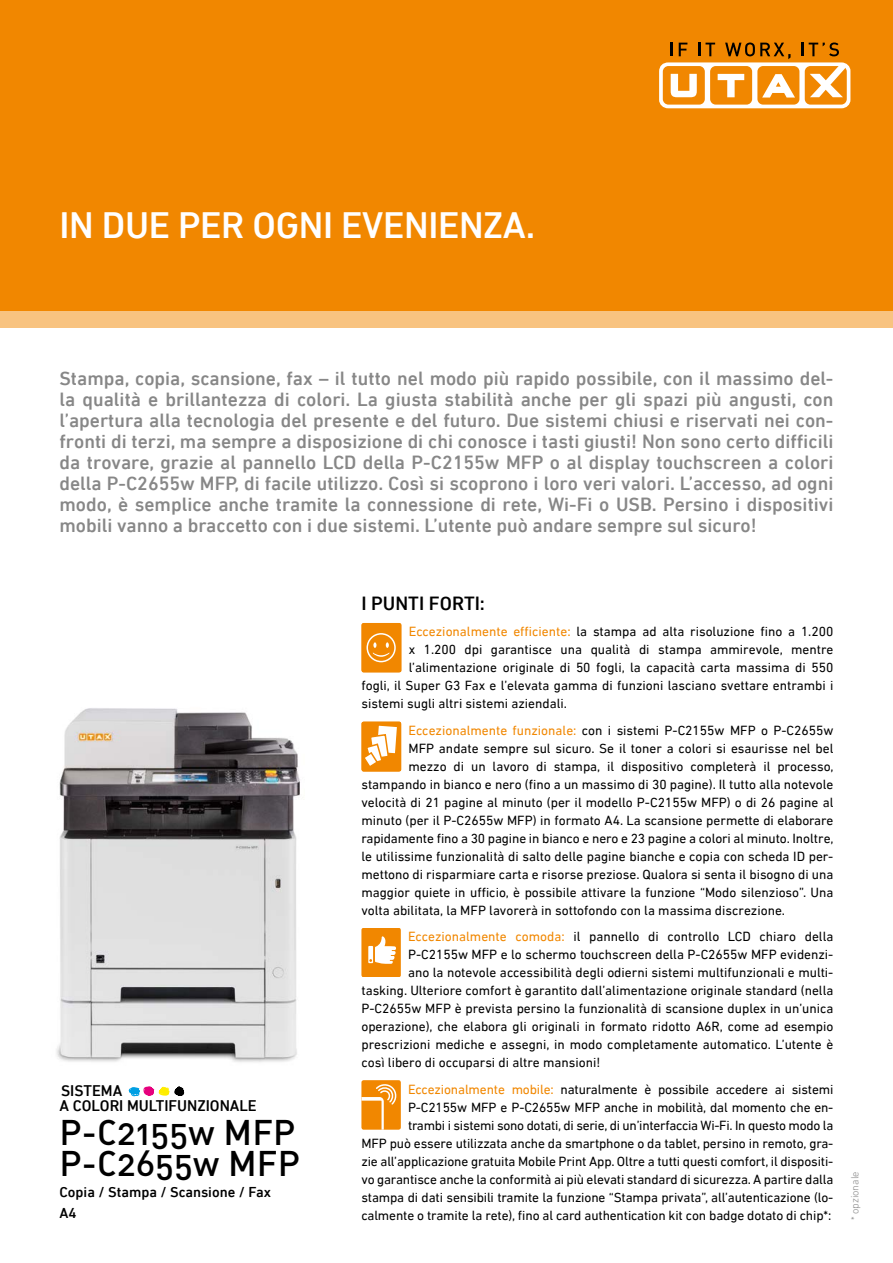
<style>
.page{position:relative;width:893px;height:1263px;background:#fff}
.page>*{position:absolute;margin:0;border:0;box-sizing:border-box;transform-origin:0 0}
.t1{font:500 37.5px "DIN Next LT Pro";letter-spacing:-.01em;color:#fff}
.t2{font:35.25px/31px "DIN Medium Alternate";letter-spacing:.005em;color:#000}
.t3{font:500 19.5px/21px "DIN Next LT Pro";color:#878787;text-align:justify}
.t4{font:500 19.5px "DIN Next LT Pro";color:#000}
.t5{font:500 15.75px/15px "DIN Next LT Pro";color:#000}
.t6{font:500 14.7px/21px "DIN Next LT Pro";color:#000}
.t7{font:13.5px/18px "DIN Next LT Pro";color:#000;text-align:right}
.t8{font:300 10.5px "DIN Next LT Pro";color:#878787}
.s1{color:#f18700}
</style>
<div class="page">
<img style="left:56px;top:708px;width:244px;height:354px">
<div style="left:0;top:0;width:893px;height:310px;background:#f18700"></div>
<div style="left:0;top:310px;width:893px;height:17px;background:#f8c380"></div>
<div style="left:659px;top:62px;width:191px;height:46px;background:#fff;border-radius:9px"></div>
<div style="left:663px;top:66px;width:42px;height:39px;background:#f18700;border-radius:6px"></div>
<div style="left:710px;top:66px;width:42px;height:39px;background:#f18700;border-radius:6px"></div>
<div style="left:757px;top:66px;width:42px;height:39px;background:#f18700;border-radius:6px"></div>
<div style="left:805px;top:66px;width:42px;height:39px;background:#f18700;border-radius:6px"></div>
<svg style="left:671px;top:74px;width:26px;height:23px"></svg>
<svg style="left:718px;top:74px;width:26px;height:23px"></svg>
<svg style="left:810px;top:66px;width:36px;height:31px"></svg>
<svg style="left:762px;top:74px;width:33px;height:24px"></svg>
<svg style="left:671px;top:43px;width:2px;height:13px"></svg>
<svg style="left:679px;top:43px;width:8px;height:13px"></svg>
<svg style="left:699px;top:43px;width:16px;height:13px"></svg>
<svg style="left:725px;top:43px;width:65px;height:16px"></svg>
<svg style="left:802px;top:43px;width:37px;height:13px"></svg>
<svg style="left:361px;top:721px;width:40px;height:50px"></svg>
<svg style="left:129px;top:1086px;width:55px;height:10px"></svg>
<div style="left:361px;top:928px;width:40px;height:49px;background:#f18700;border-radius:2px"></div>
<svg style="left:368px;top:936px;width:28px;height:28px"></svg>
<div style="left:361px;top:623px;width:41px;height:49px;background:#f7ba6e;border-radius:2px"></div>
<svg style="left:361px;top:623px;width:40px;height:49px;background:#f29219"></svg>
<div style="left:361px;top:1080px;width:40px;height:50px;background:#f18700;border-radius:2px"></div>
<svg style="left:361px;top:1084px;width:38px;height:46px"></svg>
<h1 class="t1" style="left:60px;top:204px;width:477px">IN DUE PER OGNI EVENIENZA.</h1>
<p class="t3" style="left:60px;top:367px;width:775px">Stampa, copia, scansione, fax – il tutto nel modo più rapido possibile, con il massimo del&shy;la qualità e brillantezza di colori. La giusta stabilità anche per gli spazi più angusti, con l’apertura alla tecnologia del presente e del futuro. Due sistemi chiusi e riservati nei con&shy;fronti di terzi, ma sempre a disposizione di chi conosce i tasti giusti! Non sono certo difficili da trovare, grazie al pannello LCD della P-C2155w MFP o al display touchscreen a colori della P-C2655w MFP, di facile utilizzo. Così si scoprono i loro veri valori. L’accesso, ad ogni modo, è semplice anche tramite la connessione di rete, Wi-Fi o USB. Persino i dispositivi mobili vanno a braccetto con i due sistemi. L’utente può andare sempre sul sicuro!</p>
<p class="t5" style="left:60px;top:1083px;width:180px">Sistema<br>a colori multifunzionale</p>
<h2 class="t2" style="left:60px;top:1116px;width:242px">P-C2155w MFP<br>P-C2655w MFP</h2>
<p class="t6" style="left:60px;top:1182px;width:213px">Copia / Stampa / Scansione / Fax<br>A4</p>
<h3 class="t4" style="left:361px;top:592px;width:125px">I Punti Forti:</h3>
<p class="t7" style="left:409px;top:623px;width:426px"><span class="s1">Eccezionalmente efficiente:</span> la stampa ad alta risoluzione fino a 1.200</p>
<p class="t7" style="left:409px;top:641px;width:426px">x 1.200 dpi garantisce una qualità di stampa ammirevole, mentre</p>
<p class="t7" style="left:409px;top:659px;width:426px">l’alimentazione originale di 50 fogli, la capacità carta massima di 550</p>
<p class="t7" style="left:361px;top:677px;width:473px">fogli, il Super G3 Fax e l’elevata gamma di funzioni lasciano svettare entrambi i</p>
<p class="t7" style="left:361px;top:695px;width:207px">sistemi sugli altri sistemi aziendali.</p>
<p class="t7" style="left:408px;top:721px;width:426px"><span class="s1">Eccezionalmente funzionale:</span> con i sistemi P-C2155w MFP o P-C2655w</p>
<p class="t7" style="left:408px;top:739px;width:426px">MFP andate sempre sul sicuro. Se il toner a colori si esaurisse nel bel</p>
<p class="t7" style="left:408px;top:757px;width:427px">mezzo di un lavoro di stampa, il dispositivo completerà il processo,</p>
<p class="t7" style="left:361px;top:775px;width:473px">stampando in bianco e nero (fino a un massimo di 30 pagine). Il tutto alla notevole</p>
<p class="t7" style="left:361px;top:793px;width:473px">velocità di 21 pagine al minuto (per il modello P-C2155w MFP) o di 26 pagine al</p>
<p class="t7" style="left:361px;top:811px;width:473px">minuto (per il P-C2655w MFP) in formato A4. La scansione permette di elaborare</p>
<p class="t7" style="left:361px;top:829px;width:474px">rapidamente fino a 30 pagine in bianco e nero e 23 pagine a colori al minuto. Inoltre,</p>
<p class="t7" style="left:361px;top:847px;width:473px">le utilissime funzionalità di salto delle pagine bianche e copia con scheda ID per-</p>
<p class="t7" style="left:361px;top:865px;width:473px">mettono di risparmiare carta e risorse preziose. Qualora si senta il bisogno di una</p>
<p class="t7" style="left:361px;top:883px;width:473px">maggior quiete in ufficio, è possibile attivare la funzione “Modo silenzioso”. Una</p>
<p class="t7" style="left:361px;top:901px;width:425px">volta abilitata, la MFP lavorerà in sottofondo con la massima discrezione.</p>
<p class="t7" style="left:408px;top:928px;width:427px"><span class="s1">Eccezionalmente comoda:</span> il pannello di controllo LCD chiaro della</p>
<p class="t7" style="left:408px;top:946px;width:427px">P-C2155w MFP e lo schermo touchscreen della P-C2655w MFP evidenzi-</p>
<p class="t7" style="left:408px;top:964px;width:427px">ano la notevole accessibilità degli odierni sistemi multifunzionali e multi-</p>
<p class="t7" style="left:361px;top:982px;width:473px">tasking. Ulteriore comfort è garantito dall’alimentazione originale standard (nella</p>
<p class="t7" style="left:361px;top:1000px;width:473px">P-C2655w MFP è prevista persino la funzionalità di scansione duplex in un’unica</p>
<p class="t7" style="left:361px;top:1018px;width:473px">operazione), che elabora gli originali in formato ridotto A6R, come ad esempio</p>
<p class="t7" style="left:361px;top:1036px;width:473px">prescrizioni mediche e assegni, in modo completamente automatico. L’utente è</p>
<p class="t7" style="left:361px;top:1054px;width:240px">così libero di occuparsi di altre mansioni!</p>
<p class="t7" style="left:361px;top:1080px;width:473px"><span class="s1">Eccezionalmente mobile:</span> naturalmente è possibile accedere ai sistemi P-C2155w MFP e P-C2655w MFP anche in mobilità, dal momento che en-<br>trambi i sistemi sono dotati, di serie, di un’interfaccia Wi-Fi. In questo modo la<br>MFP può essere utilizzata anche da smartphone o da tablet, persino in remoto, gra&shy;zie all’applicazione gratuita Mobile Print App. Oltre a tutti questi comfort, il dispositi&shy;vo garantisce anche la conformità ai più elevati standard di sicurezza. A partire dalla stampa di dati sensibili tramite la funzione “Stampa privata”, all’autenticazione (lo&shy;calmente o tramite la rete), fino al card authentication kit con badge dotato di chip*:</p>
<p class="t8" style="left:849px;top:1220px;width:51px;rotate:-90deg">* opzionale</p>
</div>
